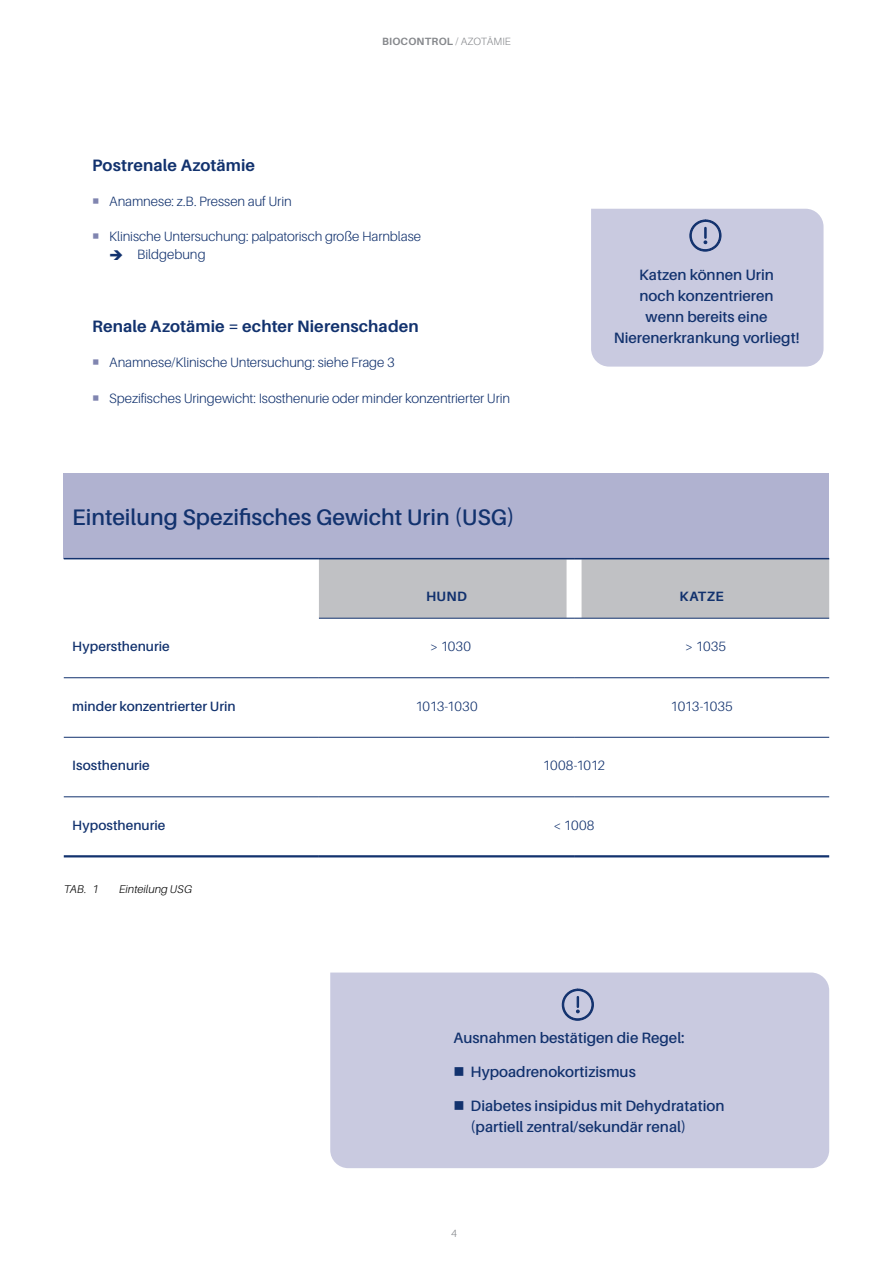
<style>
.page{position:relative;width:893px;height:1263px;background:#fff}
.page>*{position:absolute;margin:0;border:0;box-sizing:border-box;transform-origin:0 0}
.t1{font:600 22.5px "Aileron";color:#12326e}
.t2{font:700 16.5px "Aileron";letter-spacing:.005em;color:#12326e}
.t3{font:600 15px/21px "Aileron";color:#12326e;text-align:center}
.t4{font:300 13.5px "Aileron";letter-spacing:-.005em;color:#12326e}
.t5{font:600 13.5px "Aileron";letter-spacing:.005em;color:#12326e}
.t6{font:300 13.5px "Aileron";letter-spacing:-.03em;color:#12326e}
.t7{font:700 13.5px "Aileron";letter-spacing:.025em;color:#12326e}
.t8{font:italic 300 11.25px "Aileron";letter-spacing:.005em;color:#000}
.t9{font:700 10.5px "Aileron";letter-spacing:.02em;color:#86888c}
.t10{font:300 10.5px "Aileron";color:#86888c}
.s1{font-weight:300}
</style>
<div class="page">
<div style="left:64px;top:474px;width:765px;height:85px;background:#b0b2d0"></div>
<div style="left:319px;top:559px;width:510px;height:59px;background:#c0c1c4"></div>
<div style="left:567px;top:559px;width:15px;height:59px;background:#fff"></div>
<hr style="left:64px;top:558px;width:255px;height:1px;background:#12326e">
<hr style="left:319px;top:558px;width:255px;height:1px;background:#12326e">
<hr style="left:574px;top:558px;width:255px;height:1px;background:#12326e">
<hr style="left:319px;top:618px;width:255px;height:1px;background:#12326e">
<hr style="left:574px;top:618px;width:255px;height:1px;background:#12326e">
<hr style="left:64px;top:677px;width:255px;height:1px;background:#12326e">
<hr style="left:319px;top:677px;width:255px;height:1px;background:#12326e">
<hr style="left:574px;top:677px;width:255px;height:1px;background:#12326e">
<hr style="left:64px;top:737px;width:255px;height:1px;background:#12326e">
<hr style="left:319px;top:737px;width:255px;height:1px;background:#12326e">
<hr style="left:574px;top:737px;width:255px;height:1px;background:#12326e">
<hr style="left:64px;top:796px;width:255px;height:1px;background:#12326e">
<hr style="left:64px;top:855px;width:255px;height:2px;background:#12326e">
<hr style="left:319px;top:796px;width:255px;height:1px;background:#12326e">
<hr style="left:574px;top:796px;width:255px;height:1px;background:#12326e">
<hr style="left:319px;top:855px;width:255px;height:2px;background:#12326e">
<hr style="left:574px;top:855px;width:255px;height:2px;background:#12326e">
<div style="left:591px;top:209px;width:232px;height:158px;background:#c9cae0"></div>
<div style="left:330px;top:972px;width:499px;height:196px;background:#c9cae0"></div>
<svg style="left:562px;top:988px;width:33px;height:35px"></svg>
<svg style="left:455px;top:1067px;width:8px;height:9px"></svg>
<svg style="left:455px;top:1101px;width:8px;height:9px"></svg>
<p class="t9" style="left:382px;top:36px;width:130px">BIOCONTROL <span class="s1">/ Azotämi e</span></p>
<p class="t2" style="left:92px;top:156px;width:165px">Postrenale Azotämie</p>
<p class="t4" style="left:109px;top:193px;width:184px">Anamnese: z.B. Pressen auf Urin</p>
<p class="t4" style="left:109px;top:228px;width:313px">Klinische Untersuchung: palpatorisch große Harnblase</p>
<p class="t4" style="left:109px;top:246px;width:98px">➔ Bildgebung</p>
<p class="t2" style="left:92px;top:317px;width:328px">Renale Azotämie = echter Nierenschaden</p>
<p class="t4" style="left:109px;top:355px;width:287px">Anamnese/Klinische Untersuchung: siehe Frage 3</p>
<p class="t4" style="left:109px;top:391px;width:402px">Spezifisches Uringewicht: Isosthenurie oder minder konzentrierter Urin</p>
<h1 class="t1" style="left:72px;top:505px;width:444px">Einteilung Spezifisches Gewicht Urin (USG)</h1>
<p class="t3" style="left:614px;top:264px;width:187px">Katzen können Urin<br>noch konzentrieren<br>wenn bereits eine<br>Nierenerkrankung vorliegt!</p>
<p class="t7" style="left:426px;top:589px;width:42px">HUND</p>
<p class="t7" style="left:679px;top:589px;width:46px">KATZE</p>
<p class="t5" style="left:72px;top:639px;width:99px">Hypersthenurie</p>
<p class="t4" style="left:430px;top:639px;width:42px">&gt; 1030</p>
<p class="t4" style="left:686px;top:639px;width:42px">&gt; 1035</p>
<p class="t5" style="left:72px;top:698px;width:165px">minder konzentrierter Urin</p>
<p class="t6" style="left:415px;top:698px;width:64px">1013-1030</p>
<p class="t6" style="left:671px;top:698px;width:64px">1013-1035</p>
<p class="t5" style="left:72px;top:758px;width:79px">Isosthenurie</p>
<p class="t6" style="left:543px;top:758px;width:64px">1008-1012</p>
<p class="t5" style="left:72px;top:817px;width:95px">Hyposthenurie</p>
<p class="t4" style="left:554px;top:817px;width:42px">&lt; 1008</p>
<p class="t8" style="left:64px;top:883px;width:36px">TAB. 1</p>
<p class="t8" style="left:119px;top:883px;width:75px">Einteilung USG</p>
<p class="t3" style="left:454px;top:1028px;width:233px">Ausnahmen bestätigen die Regel:</p>
<p class="t3" style="left:471px;top:1061px;width:167px">Hypoadrenokortizismus</p>
<p class="t3" style="left:471px;top:1095px;width:255px;text-align:left">Diabetes insipidus mit Dehydratation (partiell zentral/sekundär renal)</p>
<p class="t10" style="left:451px;top:1228px;width:7px">4</p>
</div>
